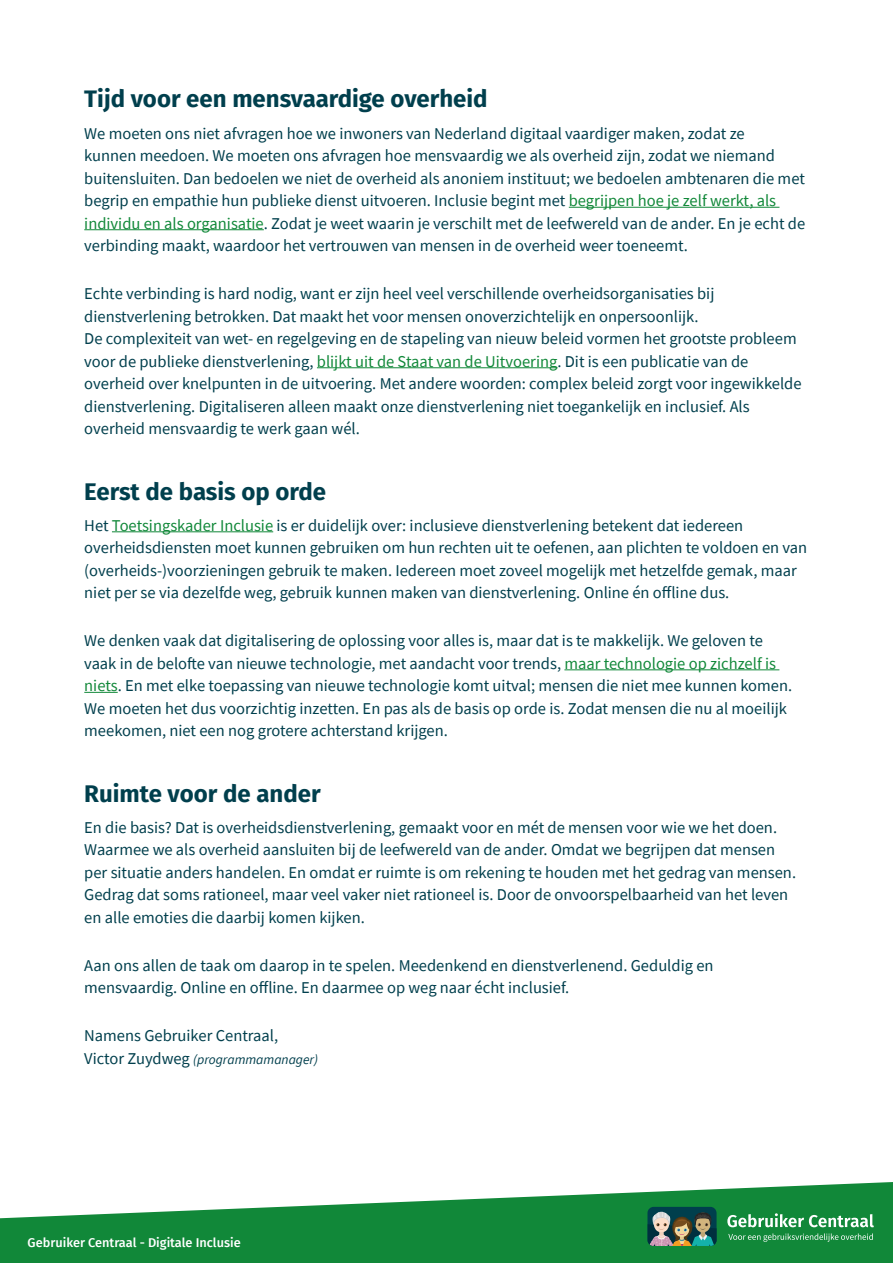
<style>
.page{position:relative;width:893px;height:1263px;background:#fff}
.page>*{position:absolute;margin:0;border:0;box-sizing:border-box;transform-origin:0 0}
.Heading_2{font:700 24px "Fira Sans";color:#003f4d}
.t1{font:16.5px/22.5px "Source Sans Pro";color:#003f4d}
.t2{font:italic 13.5px "Source Sans Pro";color:#003f4d}
.t3{font:500 12.75px "Fira Sans";color:#fff}
.s1{color:#118839}
.s2{font-style:normal;font-size:16.5px}
</style>
<div class="page">
<svg style="left:0;top:1182px;width:893px;height:81px;fill:#118839"></svg>
<div style="left:647px;top:1207px;width:69px;height:39px;background:#003f4d;border-radius:6px"></div>
<svg style="left:648px;top:1212px;width:68px;height:35px"></svg>
<svg style="left:727px;top:1213px;width:147px;height:14px"></svg>
<svg style="left:728px;top:1233px;width:145px;height:9px"></svg>
<hr style="left:569px;top:207px;width:210px;height:1px;background:#118839">
<hr style="left:84px;top:229px;width:180px;height:1px;background:#118839">
<hr style="left:317px;top:367px;width:240px;height:1px;background:#118839">
<hr style="left:112px;top:531px;width:161px;height:1px;background:#118839">
<hr style="left:564px;top:669px;width:215px;height:1px;background:#118839">
<hr style="left:84px;top:692px;width:34px;height:1px;background:#118839">
<h2 class="Heading_2" style="left:84px;top:79px;width:405px">Tijd voor een mensvaardige overheid</h2>
<p class="t1" style="left:84px;top:122px;width:722px">We moeten ons niet afvragen hoe we inwoners van Nederland digitaal vaardiger maken, zodat ze<br>kunnen meedoen. We moeten ons afvragen hoe mensvaardig we als overheid zijn, zodat we niemand buitensluiten. Dan bedoelen we niet de overheid als anoniem instituut; we bedoelen ambtenaren die met begrip en empathie hun publieke dienst uitvoeren. Inclusie begint met <span class="s1">begrijpen hoe je zelf werkt, als individu en als organisatie</span>. Zodat je weet waarin je verschilt met de leefwereld van de ander. En je echt de verbinding maakt, waardoor het vertrouwen van mensen in de overheid weer toeneemt.</p>
<p class="t1" style="left:84px;top:282px;width:719px">Echte verbinding is hard nodig, want er zijn heel veel verschillende overheidsorganisaties bij dienstverlening betrokken. Dat maakt het voor mensen onoverzichtelijk en onpersoonlijk.<br>De complexiteit van wet- en regelgeving en de stapeling van nieuw beleid vormen het grootste probleem voor de publieke dienstverlening, <span class="s1">blijkt uit de Staat van de Uitvoering</span>. Dit is een publicatie van de overheid over knelpunten in de uitvoering. Met andere woorden: complex beleid zorgt voor ingewikkelde dienstverlening. Digitaliseren alleen maakt onze dienstverlening niet toegankelijk en inclusief. Als overheid mensvaardig te werk gaan wél.</p>
<h2 class="Heading_2" style="left:84px;top:471px;width:243px">Eerst de basis op orde</h2>
<p class="t1" style="left:84px;top:514px;width:724px">Het <span class="s1">Toetsingskader Inclusie</span> is er duidelijk over: inclusieve dienstverlening betekent dat iedereen overheidsdiensten moet kunnen gebruiken om hun rechten uit te oefenen, aan plichten te voldoen en van (overheids-)voorzieningen gebruik te maken. Iedereen moet zoveel mogelijk met hetzelfde gemak, maar niet per se via dezelfde weg, gebruik kunnen maken van dienstverlening. Online én offline dus.</p>
<p class="t1" style="left:84px;top:629px;width:709px">We denken vaak dat digitalisering de oplossing voor alles is, maar dat is te makkelijk. We geloven te vaak in de belofte van nieuwe technologie, met aandacht voor trends, <span class="s1">maar technologie op zichzelf is niets</span>. En met elke toepassing van nieuwe technologie komt uitval; mensen die niet mee kunnen komen.<br>We moeten het dus voorzichtig inzetten. En pas als de basis op orde is. Zodat mensen die nu al moeilijk meekomen, niet een nog grotere achterstand krijgen.</p>
<h2 class="Heading_2" style="left:84px;top:773px;width:238px">Ruimte voor de ander</h2>
<p class="t1" style="left:84px;top:816px;width:713px">En die basis? Dat is overheidsdienstverlening, gemaakt voor en mét de mensen voor wie we het doen.<br>Waarmee we als overheid aansluiten bij de leefwereld van de ander. Omdat we begrijpen dat mensen per situatie anders handelen. En omdat er ruimte is om rekening te houden met het gedrag van mensen.<br>Gedrag dat soms rationeel, maar veel vaker niet rationeel is. Door de onvoorspelbaarheid van het leven en alle emoties die daarbij komen kijken.</p>
<p class="t1" style="left:84px;top:954px;width:631px">Aan ons allen de taak om daarop in te spelen. Meedenkend en dienstverlenend. Geduldig en mensvaardig. Online en offline. En daarmee op weg naar écht inclusief.</p>
<p class="t1" style="left:84px;top:1024px;width:195px">Namens Gebruiker Centraal,</p>
<p class="t2" style="left:84px;top:1050px;width:235px"><span class="s2">Victor Zuydweg</span> (programmamanager)</p>
<p class="t3" style="left:28px;top:1232px;width:215px">Gebruiker Centraal - Digitale Inclusie</p>
</div>
